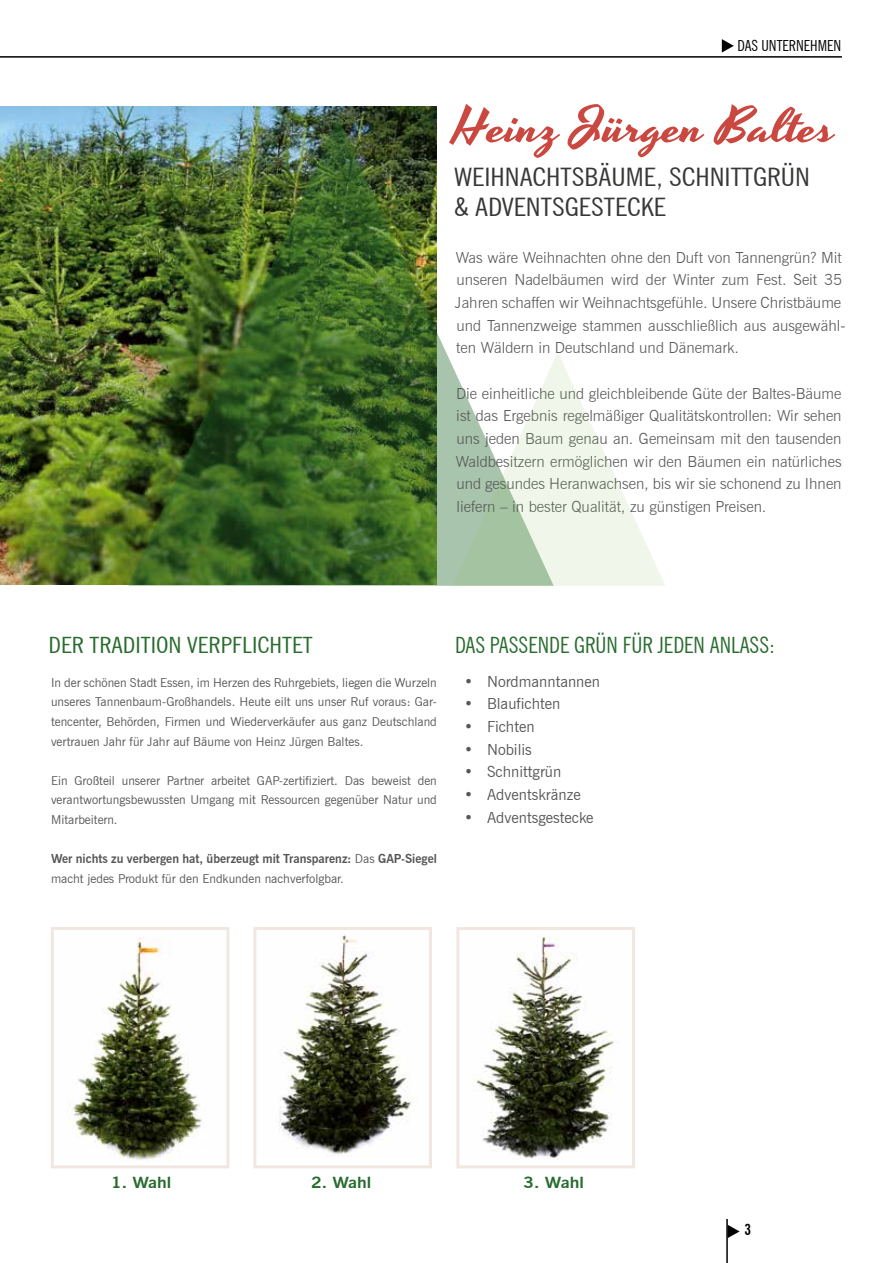
<style>
.page{position:relative;width:893px;height:1263px;background:#fff}
.page>*{position:absolute;margin:0;border:0;box-sizing:border-box;transform-origin:0 0}
.t1{font:48px "Yesteryear";color:#ca4840;scale:1.15 1}
.t2{font:condensed 25.5px/30.3px "News Gothic BT";color:#383937;scale:1.15 1}
.t3{font:condensed 22.5px "News Gothic BT";color:#286c2e}
.t4{font:condensed 22.5px "News Gothic BT";color:#286c2e;scale:1.15 1}
.t5{font:300 15.3px/22.6px "News Gothic BT";color:#555756}
.t6{font:15.3px "News Gothic BT";color:#555756}
.t7{font:700 15.3px "News Gothic BT";color:#286c2e;scale:1.15 1}
.t8{font:condensed 15.3px "News Gothic BT";color:#000}
.t9{font:700 condensed 15.3px "News Gothic BT";color:#000}
.t10{font:12.3px/19.6px "News Gothic BT";color:#555756;text-align:justify}
.t11{font:700 12.3px/19.6px "News Gothic BT";color:#555756}
.s1{font-weight:400}
</style>
<div class="page">
<hr style="left:726px;top:1219px;width:2px;height:44px;background:#000">
<svg style="left:728px;top:1225px;width:12px;height:13px"></svg>
<img style="left:0;top:106px;width:437px;height:479px">
<img style="left:128px;top:118px;width:325px;height:468px">
<img style="left:67px;top:938px;width:135px;height:222px">
<div style="left:51px;top:927px;width:178px;height:241px;border:3px solid #f2e6e1"></div>
<img style="left:279px;top:934px;width:132px;height:223px">
<div style="left:253px;top:927px;width:179px;height:241px;border:3px solid #f2e6e1"></div>
<img style="left:474px;top:936px;width:140px;height:223px">
<div style="left:456px;top:927px;width:179px;height:241px;border:3px solid #f2e6e1"></div>
<svg style="left:453px;top:353px;width:212px;height:233px"></svg>
<hr style="left:0;top:56px;width:842px;height:2px;background:#000">
<svg style="left:722px;top:39px;width:12px;height:14px"></svg>
<p class="t8" style="left:738px;top:37px;width:105px">DAS UNTERNEHMEN</p>
<h1 class="t1" style="left:454px;top:94px;width:333px">Heinz Jürgen Baltes</h1>
<h2 class="t2" style="left:454px;top:161px;width:311px">WEIHNACHTSBÄUME, SCHNITTGRÜN &amp; ADVENTSGESTECKE</h2>
<p class="t5" style="left:455px;top:246px;width:392px">Was wäre Weihnachten ohne den Duft von Tannengrün? Mit unseren Nadelbäumen wird der Winter zum Fest. Seit 35<br>Jahren schaffen wir Weihnachtsgefühle. Unsere Christbäume und Tannenzweige stammen ausschließlich aus ausgewähl&shy;ten Wäldern in Deutschland und Dänemark.</p>
<p class="t5" style="left:456px;top:382px;width:387px;text-align:justify">Die einheitliche und gleichbleibende Güte der Baltes-Bäume ist das Ergebnis regelmäßiger Qualitätskontrollen: Wir sehen uns jeden Baum genau an. Gemeinsam mit den tausenden Waldbesitzern ermöglichen wir den Bäumen ein natürliches und gesundes Heranwachsen, bis wir sie schonend zu Ihnen liefern – in bester Qualität, zu günstigen Preisen.</p>
<h3 class="t4" style="left:49px;top:631px;width:231px">DER TRADITION VERPFLICHTET</h3>
<p class="t10" style="left:51px;top:672px;width:387px">In der schönen Stadt Essen, im Herzen des Ruhrgebiets, liegen die Wurzeln unseres Tannenbaum-Großhandels. Heute eilt uns unser Ruf voraus: Gar&shy;tencenter, Behörden, Firmen und Wiederverkäufer aus ganz Deutschland vertrauen Jahr für Jahr auf Bäume von Heinz Jürgen Baltes.</p>
<p class="t10" style="left:51px;top:770px;width:387px">Ein Großteil unserer Partner arbeitet GAP-zertifiziert. Das beweist den verantwortungsbewussten Umgang mit Ressourcen gegenüber Natur und Mitarbeitern.</p>
<p class="t11" style="left:51px;top:849px;width:387px">Wer nichts zu verbergen hat, überzeugt mit Transparenz: <span class="s1">Das</span> GAP-Siegel <span class="s1">macht jedes Produkt für den Endkunden nachverfolgbar.</span></p>
<h3 class="t3" style="left:455px;top:631px;width:321px">DAS PASSENDE GRÜN FÜR JEDEN ANLASS:</h3>
<p class="t6" style="left:464px;top:672px;width:137px">• Nordmanntannen</p>
<p class="t6" style="left:464px;top:695px;width:98px">• Blaufichten</p>
<p class="t6" style="left:464px;top:717px;width:72px">• Fichten</p>
<p class="t6" style="left:464px;top:740px;width:69px">• Nobilis</p>
<p class="t6" style="left:464px;top:763px;width:99px">• Schnittgrün</p>
<p class="t6" style="left:464px;top:785px;width:118px">• Adventskränze</p>
<p class="t6" style="left:464px;top:808px;width:131px">• Adventsgestecke</p>
<p class="t7" style="left:111px;top:1173px;width:54px">1. Wahl</p>
<p class="t7" style="left:311px;top:1173px;width:54px">2. Wahl</p>
<p class="t7" style="left:524px;top:1173px;width:54px">3. Wahl</p>
<p class="t9" style="left:745px;top:1220px;width:8px">3</p>
</div>
